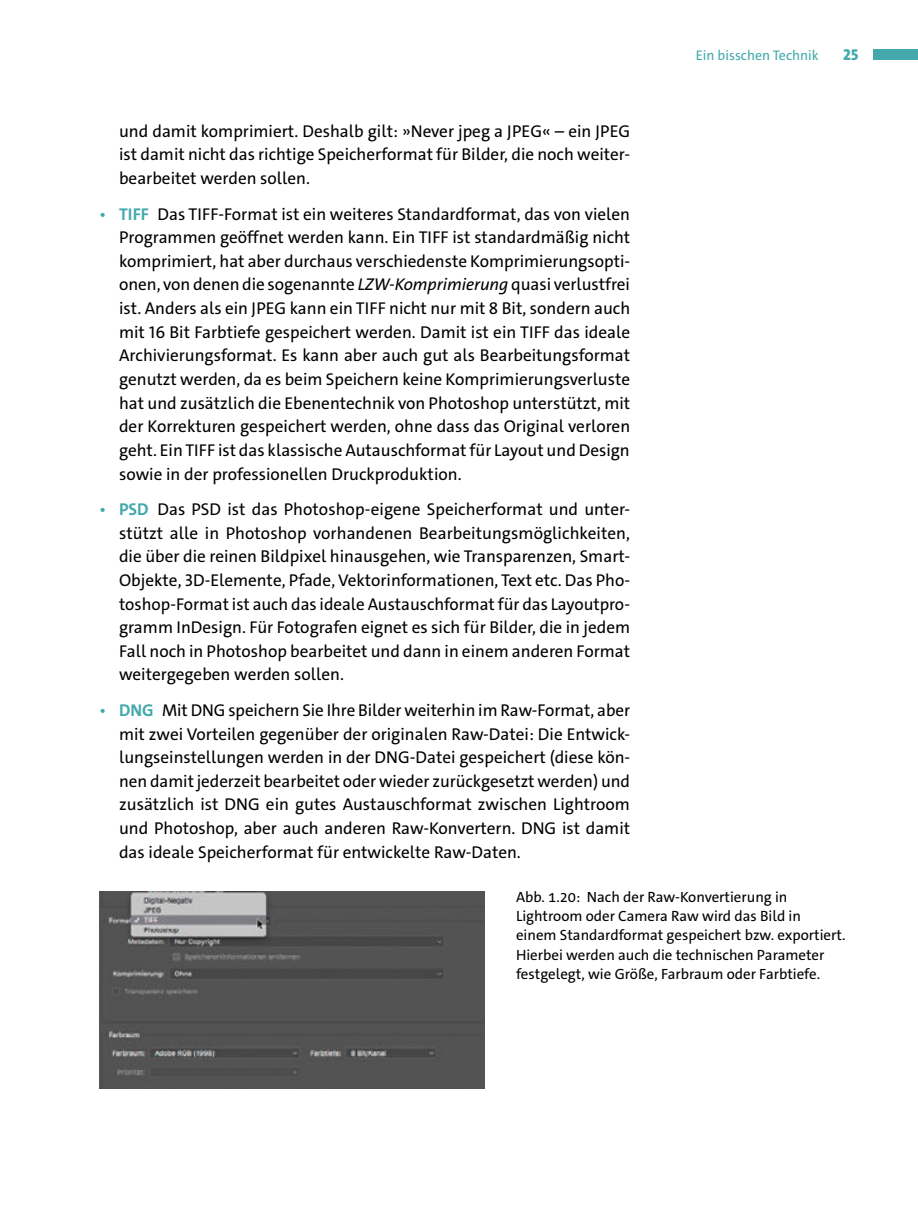
<style>
.page{position:relative;width:918px;height:1216px;background:#fff}
.page>*{position:absolute;margin:0;border:0;box-sizing:border-box;transform-origin:0 0}
.t1{font:17.15px/23.6px "The Sans C4 s";color:#000;text-align:justify}
.t2{font:800 15.75px "The Sans C4 s";color:#43a9ac}
.t3{font:14.88px/19.2px "The Sans C4 s";color:#000}
.t4{font:14px "The Sans C4 s";color:#43a9ac}
.s1{color:#43a9ac}
.s2{font-weight:700;color:#43a9ac}
.s3{font-style:italic}
</style>
<div class="page">
<div style="left:873px;top:50px;width:45px;height:10px;background:#43a9ac"></div>
<img style="left:99px;top:891px;width:385px;height:197px">
<p class="t4" style="left:695px;top:47px;width:125px">Ein bisschen Technik</p>
<p class="t2" style="left:843px;top:45px;width:17px">25</p>
<p class="t1" style="left:119px;top:119px;width:513px">und damit komprimiert. Deshalb gilt: »Never jpeg a JPEG« – ein JPEG ist damit nicht das richtige Speicherformat für Bilder, die noch weiter&shy;bearbeitet werden sollen.</p>
<p class="t1" style="left:119px;top:202px;width:513px;text-indent:-20px"><span class="s1">•</span> <span class="s2">TIFF</span> Das TIFF-Format ist ein weiteres Standardformat, das von vielen Programmen geöffnet werden kann. Ein TIFF ist standardmäßig nicht komprimiert, hat aber durchaus verschiedenste Komprimierungsopti&shy;onen, von denen die sogenannte <span class="s3">LZW-Komprimierung</span> quasi verlustfrei ist. Anders als ein JPEG kann ein TIFF nicht nur mit 8 Bit, sondern auch mit 16 Bit Farbtiefe gespeichert werden. Damit ist ein TIFF das ideale Archivierungsformat. Es kann aber auch gut als Bearbeitungsformat genutzt werden, da es beim Speichern keine Komprimierungsverluste hat und zusätzlich die Ebenentechnik von Photoshop unterstützt, mit der Korrekturen gespeichert werden, ohne dass das Original verloren geht. Ein TIFF ist das klassische Autauschformat für Layout und Design sowie in der professionellen Druckproduktion.</p>
<p class="t1" style="left:119px;top:497px;width:512px;text-indent:-20px"><span class="s1">•</span> <span class="s2">PSD</span> Das PSD ist das Photoshop-eigene Speicherformat und unter&shy;stützt alle in Photoshop vorhandenen Bearbeitungsmöglichkeiten, die über die reinen Bildpixel hinausgehen, wie Transparenzen, Smart-Objekte, 3D-Elemente, Pfade, Vektorinformationen, Text etc. Das Pho&shy;toshop-Format ist auch das ideale Austauschformat für das Layoutpro&shy;gramm InDesign. Für Fotografen eignet es sich für Bilder, die in jedem Fall noch in Photoshop bearbeitet und dann in einem anderen Format weitergegeben werden sollen.</p>
<p class="t1" style="left:119px;top:698px;width:512px;text-indent:-20px"><span class="s1">•</span> <span class="s2">DNG</span> Mit DNG speichern Sie Ihre Bilder weiterhin im Raw-Format, aber mit zwei Vorteilen gegenüber der originalen Raw-Datei: Die Entwick&shy;lungseinstellungen werden in der DNG-Datei gespeichert (diese kön&shy;nen damit jederzeit bearbeitet oder wieder zurückgesetzt werden) und zusätzlich ist DNG ein gutes Austauschformat zwischen Lightroom und Photoshop, aber auch anderen Raw-Konvertern. DNG ist damit das ideale Speicherformat für entwickelte Raw-Daten.</p>
<p class="t3" style="left:516px;top:887px;width:331px">Abb. 1.20: Nach der Raw-Konvertierung in Lightroom oder Camera Raw wird das Bild in<br>einem Standardformat gespeichert bzw. exportiert.<br>Hierbei werden auch die technischen Parameter festgelegt, wie Größe, Farbraum oder Farbtiefe.</p>
</div>
